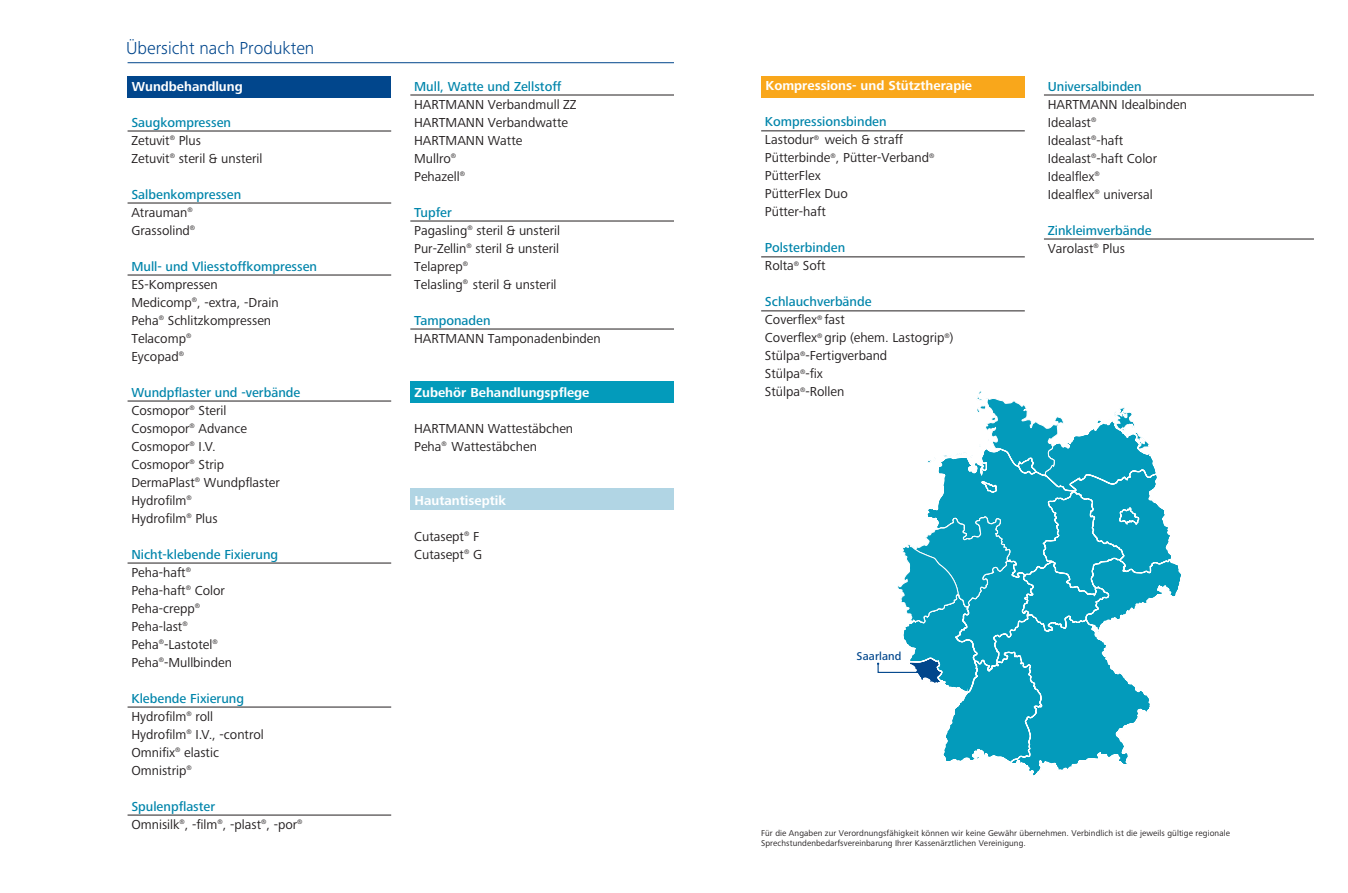
<style>
.page{position:relative;width:1348px;height:893px;background:#fff}
.page>*{position:absolute;margin:0;border:0;box-sizing:border-box;transform-origin:0 0}
.t1{font:300 18px "Frutiger Next LTW1 G";color:#01468c}
.t2{font:13.5px/18px "Frutiger Next LTW1 G";color:#231f20}
.t3{font:500 13.5px/18px "Frutiger Next LTW1 G";color:#0085ab}
.t4{font:700 13.5px "Frutiger Next LTW1 G";color:#fff}
.t5{font:500 11.7px "Frutiger Next LTW1 G";letter-spacing:.01em;color:#01468c}
.t6{font:8.7px/10.5px "Frutiger Next LTW1 G";letter-spacing:.01em;color:#231f20}
.s1{font-weight:500;color:#0085ab}
.s2{font-weight:400;color:#231f20}
</style>
<div class="page">
<div style="left:761px;top:77px;width:264px;height:21px;background:#f9a71b"></div>
<div style="left:410px;top:381px;width:264px;height:21px;background:#039bbb"></div>
<div style="left:410px;top:489px;width:264px;height:21px;background:#b1d5e4"></div>
<hr style="left:128px;top:62px;width:546px;height:1px;background:#01468c">
<div style="left:128px;top:77px;width:263px;height:21px;background:#01468c"></div>
<hr style="left:128px;top:131px;width:263px;height:1px;background:#231f20">
<hr style="left:128px;top:203px;width:263px;height:1px;background:#231f20">
<hr style="left:128px;top:275px;width:263px;height:1px;background:#231f20">
<hr style="left:128px;top:401px;width:263px;height:1px;background:#231f20">
<hr style="left:128px;top:563px;width:263px;height:1px;background:#231f20">
<hr style="left:128px;top:707px;width:263px;height:1px;background:#231f20">
<hr style="left:128px;top:815px;width:263px;height:1px;background:#231f20">
<hr style="left:410px;top:95px;width:264px;height:1px;background:#231f20">
<hr style="left:410px;top:221px;width:264px;height:1px;background:#231f20">
<hr style="left:410px;top:329px;width:264px;height:1px;background:#231f20">
<hr style="left:761px;top:131px;width:264px;height:1px;background:#231f20">
<hr style="left:761px;top:257px;width:264px;height:1px;background:#231f20">
<hr style="left:761px;top:311px;width:264px;height:1px;background:#231f20">
<hr style="left:1044px;top:95px;width:270px;height:1px;background:#231f20">
<hr style="left:1044px;top:239px;width:270px;height:1px;background:#231f20">
<svg style="left:877px;top:391px;width:304px;height:385px"></svg>
<h1 class="t1" style="left:126px;top:38px;width:190px">Übersicht nach Produkten</h1>
<p class="t4" style="left:132px;top:78px;width:112px">Wundbehandlung</p>
<p class="t2" style="left:131px;top:113px;width:133px"><span class="s1">Saugkompressen<br></span>Zetuvit<sup>®</sup> Plus<br>Zetuvit<sup>®</sup> steril &amp; unsteril</p>
<p class="t2" style="left:131px;top:185px;width:111px"><span class="s1">Salbenkompressen<br></span>Atrauman<sup>®<br></sup>Grassolind<sup>®</sup></p>
<p class="t3" style="left:131px;top:257px;width:187px">Mull- und Vliesstoffkompressen</p>
<p class="t2" style="left:131px;top:275px;width:149px">ES-Kompressen<br>Medicomp<sup>®</sup>, -extra, -Drain<br>Peha<sup>®</sup> Schlitzkompressen<br>Telacomp<sup>®<br></sup>Eycopad<sup>®</sup></p>
<p class="t2" style="left:131px;top:383px;width:170px"><span class="s1">Wundpflaster und -verbände<br></span>Cosmopor<sup>®</sup> Steril<br>Cosmopor<sup>®</sup> Advance<br>Cosmopor<sup>®</sup> I.V.<br>Cosmopor<sup>®</sup> Strip<br>DermaPlast<sup>®</sup> Wundpflaster<br>Hydrofilm<sup>®<br></sup>Hydrofilm<sup>®</sup> Plus</p>
<p class="t2" style="left:131px;top:545px;width:148px"><span class="s1">Nicht-klebende Fixierung<br></span>Peha-haft<sup>®<br></sup>Peha-haft<sup>®</sup> Color<br>Peha-crepp<sup>®<br></sup>Peha-last<sup>®<br></sup>Peha<sup>®</sup>-Lastotel<sup>®<br></sup>Peha<sup>®</sup>-Mullbinden</p>
<p class="t2" style="left:131px;top:689px;width:134px"><span class="s1">Klebende Fixierung<br></span>Hydrofilm<sup>®</sup> roll<br>Hydrofilm<sup>®</sup> I.V., -control<br>Omnifix<sup>®</sup> elastic<br>Omnistrip<sup>®</sup></p>
<p class="t2" style="left:131px;top:797px;width:173px"><span class="s1">Spulenpflaster<br></span>Omnisilk<sup>®</sup>, -film<sup>®</sup>, -plast<sup>®</sup>, -por<sup>®</sup></p>
<p class="t3" style="left:414px;top:77px;width:149px">Mull, Watte und Zellstoff</p>
<p class="t2" style="left:414px;top:95px;width:164px">HARTMANN Verbandmull ZZ<br>HARTMANN Verbandwatte<br>HARTMANN Watte<br>Mullro<sup>®<br></sup>Pehazell<sup>®</sup></p>
<p class="t2" style="left:414px;top:203px;width:147px"><span class="s1">Tupfer<br></span>Pagasling<sup>®</sup> steril &amp; unsteril<br>Pur-Zellin<sup>®</sup> steril &amp; unsteril<br>Telaprep<sup>®<br></sup>Telasling<sup>®</sup> steril &amp; unsteril</p>
<p class="t3" style="left:414px;top:311px;width:78px">Tamponaden</p>
<p class="t2" style="left:414px;top:329px;width:188px">HARTMANN Tamponadenbinden</p>
<p class="t4" style="left:415px;top:384px;width:176px">Zubehör Behandlungspflege</p>
<p class="t2" style="left:414px;top:419px;width:161px">HARTMANN Wattestäbchen<br>Peha<sup>®</sup> Wattestäbchen</p>
<p class="t4" style="left:415px;top:492px;width:93px">Hautantiseptik</p>
<p class="t2" style="left:414px;top:527px;width:69px">Cutasept<sup>®</sup> F<br>Cutasept<sup>®</sup> G</p>
<p class="t4" style="left:765px;top:78px;width:208px">Kompressions- und Stütztherapie</p>
<p class="t2" style="left:765px;top:113px;width:171px"><span class="s1">Kompressionsbinden<br></span>Lastodur<sup>®</sup> weich &amp; straff<br>Pütterbinde<sup>®</sup>, Pütter-Verband<sup>®<br></sup>PütterFlex<br>PütterFlex Duo<br>Pütter-haft</p>
<p class="t3" style="left:765px;top:239px;width:82px">Polsterbinden<br><span class="s2">Rolta</span><sup>®</sup> <span class="s2">Soft</span></p>
<p class="t2" style="left:765px;top:293px;width:190px"><span class="s1">Schlauchverbände<br></span>Coverflex<sup>®</sup> fast<br>Coverflex<sup>®</sup> grip (ehem. Lastogrip<sup>®</sup>)<br>Stülpa<sup>®</sup>-Fertigverband<br>Stülpa<sup>®</sup>-fix<br>Stülpa<sup>®</sup>-Rollen</p>
<p class="t3" style="left:1048px;top:77px;width:95px">Universalbinden</p>
<p class="t2" style="left:1048px;top:95px;width:141px">HARTMANN Idealbinden<br>Idealast<sup>®<br></sup>Idealast<sup>®</sup>-haft<br>Idealast<sup>®</sup>-haft Color<br>Idealflex<sup>®<br></sup>Idealflex<sup>®</sup> universal</p>
<p class="t3" style="left:1048px;top:221px;width:106px">Zinkleimverbände<br><span class="s2">Varolast</span><sup>®</sup> <span class="s2">Plus</span></p>
<p class="t5" style="left:856px;top:649px;width:47px">Saarland</p>
<p class="t6" style="left:761px;top:828px;width:470px">Für die Angaben zur Verordnungsfähigkeit können wir keine Gewähr übernehmen. Verbindlich ist die jeweils gültige regionale<br>Sprechstundenbedarfsvereinbarung Ihrer Kassenärztlichen Vereinigung.</p>
</div>
